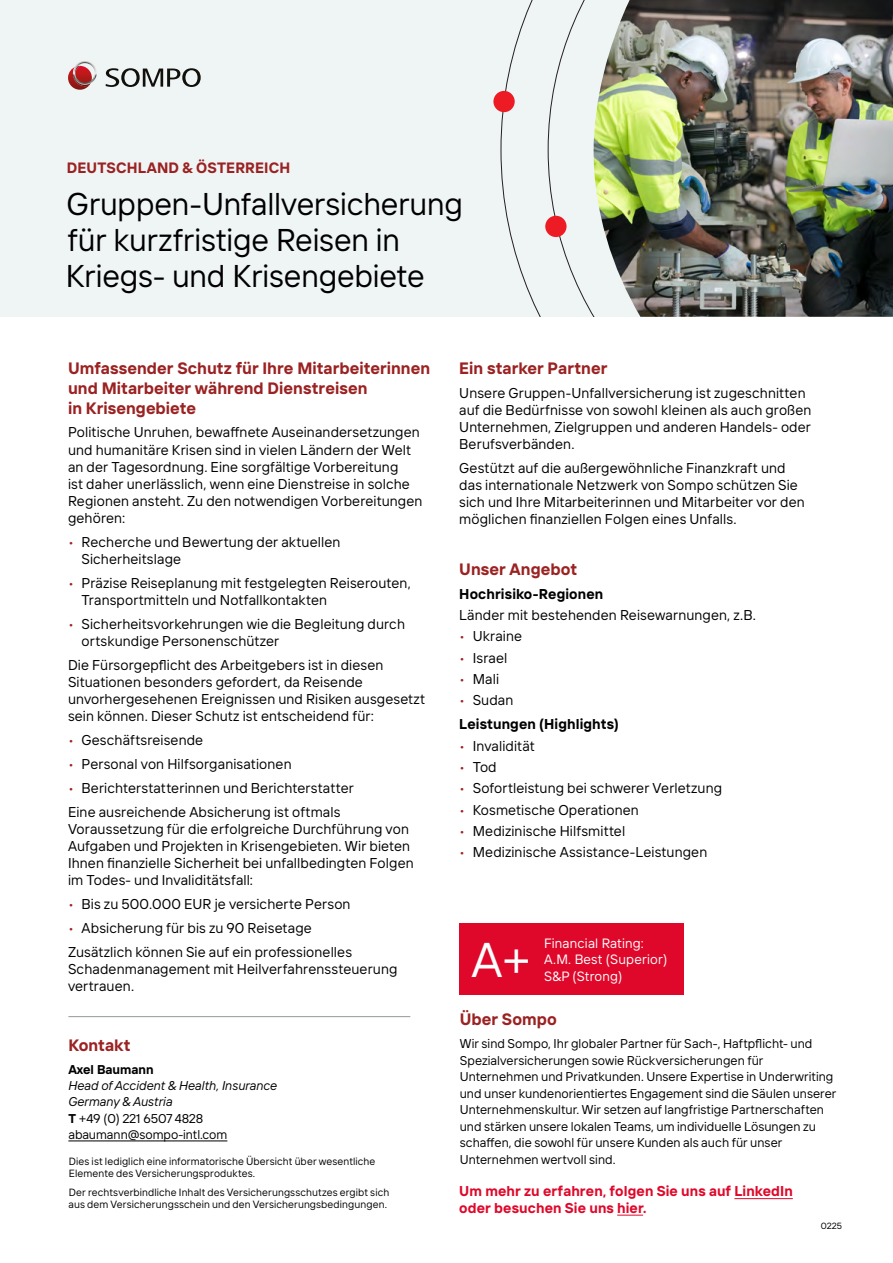
<style>
.page{position:relative;width:893px;height:1263px;background:#fff}
.page>*{position:absolute;margin:0;border:0;box-sizing:border-box;transform-origin:0 0}
.t1{font:48.75px "TT Interphases Pro";color:#fff}
.t2{font:31.5px/36px "TT Interphases Pro";letter-spacing:-.005em;color:#000}
.t3{font:700 16.5px/19.8px "TT Interphases Pro";letter-spacing:.005em;color:#9b2222}
.t4{font:700 15px "TT Interphases Pro";letter-spacing:.01em;color:#9b2222}
.t5{font:14.25px/17.1px "TT Interphases Pro";letter-spacing:.01em;color:#000}
.t6{font:700 14.25px/16.5px "TT Interphases Pro";letter-spacing:.01em;color:#df082a}
.t7{font:700 14.25px/23.9px "TT Interphases Pro";letter-spacing:.01em;color:#000}
.t8{font:13.5px/16.5px "TT Interphases Pro";letter-spacing:.015em;color:#fff}
.t9{font:12.75px/16.5px "TT Interphases Pro";letter-spacing:.005em;color:#000}
.t10{font:italic 12.75px/16.2px "TT Interphases Pro";color:#000}
.t11{font:700 12.75px "TT Interphases Pro";color:#000}
.t12{font:10.5px/12px "TT Interphases Pro";letter-spacing:.01em;color:#000}
.t13{font:9px "TT Interphases Pro";color:#000}
.s1{color:#9b2222}
.s2{font-weight:700;font-style:normal}
.s3{font-style:normal}
.s4{font-weight:400;color:#9b2222}
.s5{font-weight:400}
</style>
<div class="page">
<hr style="left:68px;top:1140px;width:159px;height:1px;background:#000">
<hr style="left:68px;top:1016px;width:342px;height:1px;background:#94989c">
<div style="left:0;top:0;width:893px;height:317px;background:#eff4f5"></div>
<svg style="left:500px;top:0;width:48px;height:317px"></svg>
<svg style="left:548px;top:0;width:46px;height:317px"></svg>
<div style="left:493px;top:91px;width:22px;height:21px;background:#ed1c24;border-radius:50%"></div>
<div style="left:545px;top:216px;width:21px;height:21px;background:#ed1c24;border-radius:50%"></div>
<svg style="left:106px;top:68px;width:95px;height:19px"></svg>
<svg style="left:68px;top:61px;width:29px;height:29px"></svg>
<img style="left:594px;top:0;width:299px;height:317px">
<hr style="left:734px;top:1198px;width:59px;height:1px;background:#df082a">
<svg style="left:617px;top:1215px;width:26px;height:1px"></svg>
<div style="left:459px;top:924px;width:225px;height:71px;background:#df082a"></div>
<p class="t4" style="left:67px;top:158px;width:225px">DEUTSCHLAND &amp; ÖSTERREICH</p>
<h2 class="t2" style="left:66px;top:185px;width:399px">Gruppen-Unfallversicherung für kurzfristige Reisen in<br>Kriegs- und Krisengebiete</h2>
<p class="t3" style="left:68px;top:358px;width:364px">Umfassender Schutz für Ihre Mitarbeiterinnen und Mitarbeiter während Dienstreisen<br>in Krisengebiete</p>
<p class="t5" style="left:68px;top:424px;width:356px">Politische Unruhen, bewaffnete Auseinandersetzungen und humanitäre Krisen sind in vielen Ländern der Welt an der Tagesordnung. Eine sorgfältige Vorbereitung<br>ist daher unerlässlich, wenn eine Dienstreise in solche Regionen ansteht. Zu den notwendigen Vorbereitungen gehören:</p>
<p class="t5" style="left:82px;top:533px;width:260px;text-indent:-13px"><span class="s1">•</span> Recherche und Bewertung der aktuellen<br>Sicherheitslage</p>
<p class="t5" style="left:82px;top:574px;width:331px;text-indent:-13px"><span class="s1">•</span> Präzise Reiseplanung mit festgelegten Reiserouten,<br>Transportmitteln und Notfallkontakten</p>
<p class="t5" style="left:82px;top:615px;width:325px;text-indent:-13px"><span class="s1">•</span> Sicherheitsvorkehrungen wie die Begleitung durch ortskundige Personenschützer</p>
<p class="t5" style="left:68px;top:656px;width:359px">Die Fürsorgepflicht des Arbeitgebers ist in diesen Situationen besonders gefordert, da Reisende unvorhergesehenen Ereignissen und Risiken ausgesetzt sein können. Dieser Schutz ist entscheidend für:</p>
<p class="t5" style="left:68px;top:731px;width:137px"><span class="s1">•</span> Geschäftsreisende</p>
<p class="t5" style="left:68px;top:755px;width:225px"><span class="s1">•</span> Personal von Hilfsorganisationen</p>
<p class="t5" style="left:68px;top:776px;width:287px;line-height:23.9px"><span class="s1">•</span> Berichterstatterinnen und Berichterstatter<br>Eine ausreichende Absicherung ist oftmals</p>
<p class="t5" style="left:68px;top:820px;width:347px">Voraussetzung für die erfolgreiche Durchführung von Aufgaben und Projekten in Krisengebieten. Wir bieten Ihnen finanzielle Sicherheit bei unfallbedingten Folgen im Todes- und Invaliditätsfall:</p>
<p class="t5" style="left:68px;top:895px;width:284px"><span class="s1">•</span> Bis zu 500.000 EUR je versicherte Person</p>
<p class="t5" style="left:68px;top:916px;width:286px;line-height:23.9px"><span class="s1">•</span> Absicherung für bis zu 90 Reisetage<br>Zusätzlich können Sie auf ein professionelles</p>
<p class="t5" style="left:68px;top:960px;width:331px">Schadenmanagement mit Heilverfahrenssteuerung vertrauen.</p>
<p class="t3" style="left:68px;top:1035px;width:64px">Kontakt</p>
<p class="t11" style="left:68px;top:1061px;width:87px">Axel Baumann</p>
<p class="t10" style="left:68px;top:1077px;width:211px">Head of Accident &amp; Health, Insurance<br>Germany &amp; Austria<br><span class="s2">T</span> <span class="s3">+49 (0) 221 6507 4828 abaumann@sompo-intl.com</span></p>
<p class="t12" style="left:69px;top:1155px;width:308px">Dies ist lediglich eine informatorische Übersicht über wesentliche<br>Elemente des Versicherungsproduktes.</p>
<p class="t12" style="left:69px;top:1186px;width:322px">Der rechtsverbindliche Inhalt des Versicherungsschutzes ergibt sich aus dem Versicherungsschein und den Versicherungsbedingungen.</p>
<p class="t3" style="left:459px;top:358px;width:150px">Ein starker Partner</p>
<p class="t5" style="left:459px;top:384px;width:354px">Unsere Gruppen-Unfallversicherung ist zugeschnitten auf die Bedürfnisse von sowohl kleinen als auch großen Unternehmen, Zielgruppen und anderen Handels- oder Berufsverbänden.</p>
<p class="t5" style="left:459px;top:459px;width:347px">Gestützt auf die außergewöhnliche Finanzkraft und das internationale Netzwerk von Sompo schützen Sie sich und Ihre Mitarbeiterinnen und Mitarbeiter vor den möglichen finanziellen Folgen eines Unfalls.</p>
<p class="t3" style="left:459px;top:559px;width:120px">Unser Angebot</p>
<p class="t7" style="left:459px;top:581px;width:145px">Hochrisiko-Regionen</p>
<p class="t5" style="left:459px;top:606px;width:298px">Länder mit bestehenden Reisewarnungen, z.B.</p>
<p class="t5" style="left:459px;top:628px;width:64px"><span class="s1">•</span> Ukraine</p>
<p class="t5" style="left:459px;top:649px;width:50px"><span class="s1">•</span> Israel</p>
<p class="t5" style="left:459px;top:670px;width:41px"><span class="s1">•</span> Mali</p>
<p class="t7" style="left:459px;top:688px;width:161px"><span class="s4">•</span> <span class="s5">Sudan<br></span>Leistungen (Highlights)</p>
<p class="t5" style="left:459px;top:737px;width:77px"><span class="s1">•</span> Invalidität</p>
<p class="t5" style="left:459px;top:758px;width:39px"><span class="s1">•</span> Tod</p>
<p class="t5" style="left:459px;top:780px;width:264px"><span class="s1">•</span> Sofortleistung bei schwerer Verletzung</p>
<p class="t5" style="left:459px;top:801px;width:181px"><span class="s1">•</span> Kosmetische Operationen</p>
<p class="t5" style="left:459px;top:822px;width:167px"><span class="s1">•</span> Medizinische Hilfsmittel</p>
<p class="t5" style="left:459px;top:844px;width:250px"><span class="s1">•</span> Medizinische Assistance-Leistungen</p>
<h1 class="t1" style="left:471px;top:929px;width:61px">A+</h1>
<p class="t8" style="left:544px;top:934px;width:124px">Financial Rating:<br>A.M. Best (Superior)</p>
<p class="t8" style="left:544px;top:967px;width:80px">S&amp;P (Strong)</p>
<p class="t3" style="left:460px;top:1009px;width:99px">Über Sompo</p>
<p class="t9" style="left:460px;top:1035px;width:378px">Wir sind Sompo, Ihr globaler Partner für Sach-, Haftpflicht- und Spezialversicherungen sowie Rückversicherungen für Unternehmen und Privatkunden. Unsere Expertise in Underwriting und unser kundenorientiertes Engagement sind die Säulen unserer Unternehmenskultur. Wir setzen auf langfristige Partnerschaften und stärken unsere lokalen Teams, um individuelle Lösungen zu schaffen, die sowohl für unsere Kunden als auch für unser Unternehmen wertvoll sind.</p>
<p class="t6" style="left:459px;top:1182px;width:335px">Um mehr zu erfahren, folgen Sie uns auf LinkedIn oder besuchen Sie uns hier.</p>
<p class="t13" style="left:821px;top:1220px;width:23px">0225</p>
</div>
